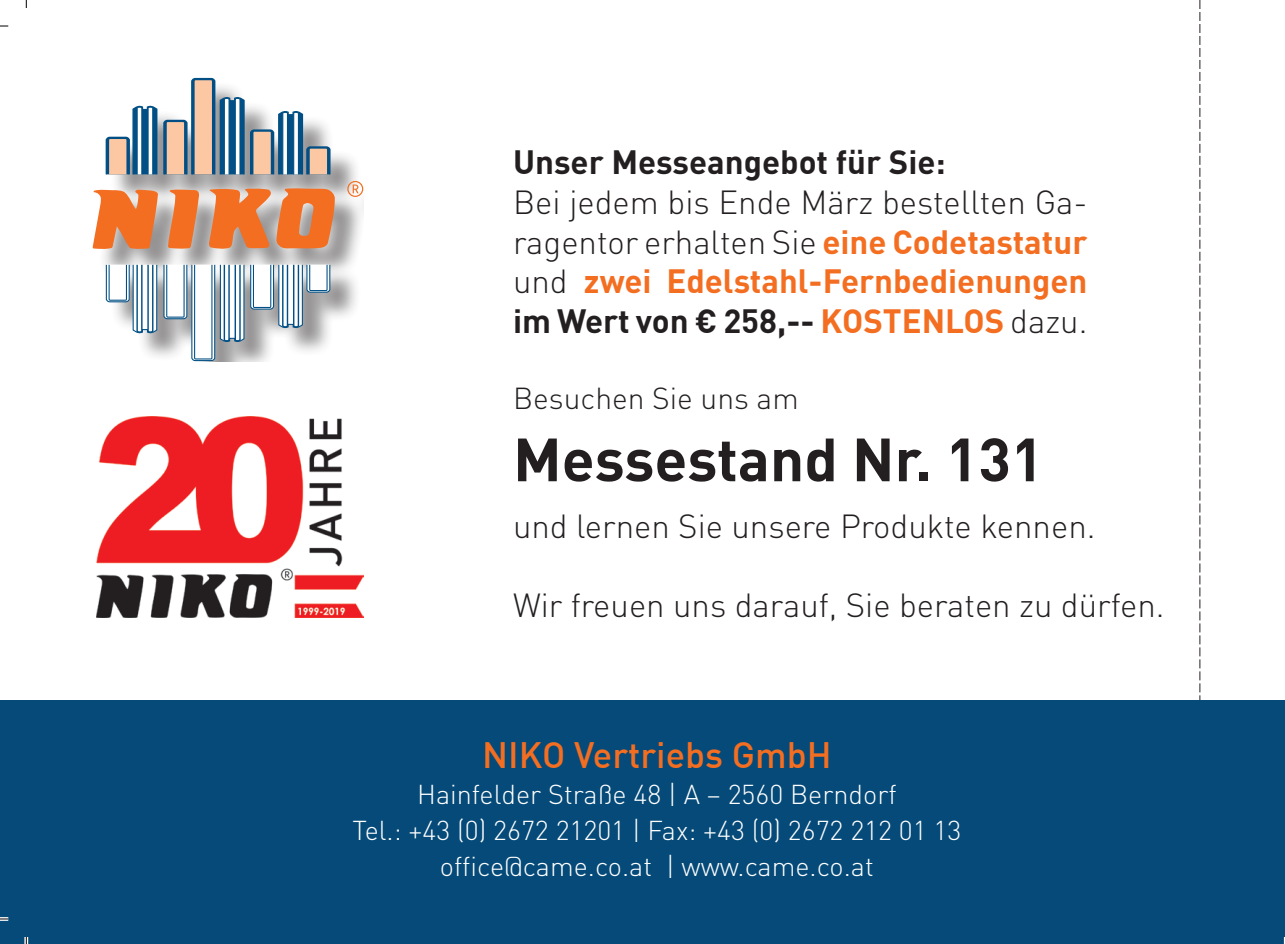
<style>
.page{position:relative;width:1285px;height:944px;background:#fff}
.page>*{position:absolute;margin:0;border:0;box-sizing:border-box;transform-origin:0 0}
.t1{font:700 60px "DIN";color:#231f20}
.t2{font:500 36px "DIN";color:#f36e21}
.t3{font:300 33px/39.6px "DIN";color:#231f20}
.t4{font:300 30px "DIN";color:#231f20}
.t5{font:300 27px/36px "DIN";color:#fff;text-align:center}
.s1{font-weight:700}
.s2{font-weight:700;color:#f36e21}
</style>
<div class="page">
<svg style="left:1199px;top:0;width:1px;height:700px"></svg>
<div style="left:1px;top:700px;width:1283px;height:244px;background:#054a78"></div>
<img style="left:96px;top:416px;width:267px;height:201px">
<div style="left:97px;top:81px;width:266px;height:280px;background:#231f20;opacity:.48"></div>
<svg style="left:105px;top:263px;width:226px;height:98px"></svg>
<svg style="left:105px;top:78px;width:226px;height:98px"></svg>
<svg style="left:209px;top:188px;width:126px;height:62px;background:#e2854f"></svg>
<svg style="left:168px;top:189px;width:31px;height:60px;background:#e5824a"></svg>
<svg style="left:93px;top:189px;width:65px;height:61px;background:#e9844a"></svg>
<svg style="left:347px;top:181px;width:16px;height:16px"></svg>
<svg style="left:0;top:25px;width:8px;height:2px"></svg>
<svg style="left:0;top:917px;width:8px;height:4px"></svg>
<svg style="left:25px;top:0;width:2px;height:8px"></svg>
<svg style="left:24px;top:937px;width:4px;height:7px"></svg>
<p class="t3" style="left:513px;top:142px;width:576px"><span class="s1">Unser Messeangebot für Sie:<br></span>Bei jedem bis Ende März bestellten Ga&shy;ragentor erhalten Sie <span class="s2">eine Codetastatur </span>und <span class="s2">zwei Edelstahl-Fernbedienungen </span><span class="s1">im Wert von € 258,--</span> <span class="s2">KOSTENLOS</span> dazu.</p>
<p class="t4" style="left:513px;top:380px;width:287px">Besuchen Sie uns am</p>
<p class="t1" style="left:513px;top:420px;width:532px">Messestand Nr. 131</p>
<p class="t3" style="left:513px;top:506px;width:584px">und lernen Sie unsere Produkte kennen.</p>
<p class="t3" style="left:513px;top:585px;width:653px">Wir freuen uns darauf, Sie beraten zu dürfen.</p>
<p class="t2" style="left:482px;top:732px;width:351px">NIKO Vertriebs GmbH</p>
<p class="t5" style="left:352px;top:776px;width:610px">Hainfelder Straße 48 | A – 2560 Berndorf<br>Tel.: +43 (0) 2672 21201 | Fax: +43 (0) 2672 212 01 13 office@came.co.at | www.came.co.at</p>
</div>
